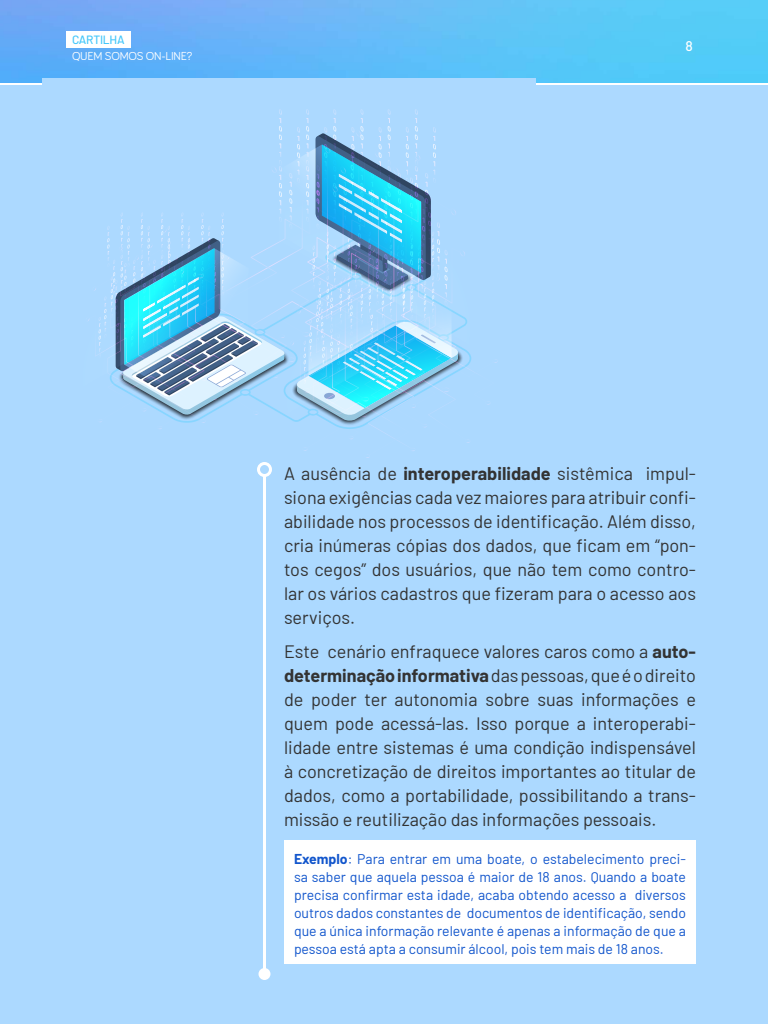
<style>
.page{position:relative;width:768px;height:1024px;background:#acd9ff}
.page>*{position:absolute;margin:0;border:0;box-sizing:border-box;transform-origin:0 0}
.t1{font:18px/24px "Barlow";color:#333;text-align:justify}
.t2{font:14px/18px "Barlow";color:#15c;text-align:justify}
.t3{font:500 14px "Barlow";color:#fff}
.t4{font:12px "Bariol";letter-spacing:-.02em;color:#fff}
.t5{font:500 12px "Barlow";letter-spacing:-.02em;color:#45c7fa}
.s1{font-weight:700}
</style>
<div class="page">
<div style="left:66px;top:31px;width:65px;height:17px;background:#fff"></div>
<hr style="left:0;top:83px;width:768px;height:2px;background:#fff">
<div style="left:42px;top:78px;width:494px;height:409px;background:#acd9ff"></div>
<svg style="left:88px;top:109px;width:409px;height:349px"></svg>
<hr style="left:263px;top:476px;width:3px;height:498px;background:#fff">
<div style="left:257px;top:462px;width:15px;height:15px;border:3px solid #fff;border-radius:50%"></div>
<div style="left:258px;top:968px;width:12px;height:12px;background:#fff;border-radius:50%"></div>
<div style="left:284px;top:840px;width:412px;height:124px;background:#fff"></div>
<p class="t5" style="left:72px;top:31px;width:54px">CARTILHA</p>
<p class="t4" style="left:72px;top:50px;width:122px">QUEM SOMOS ON-LINE?</p>
<p class="t3" style="left:686px;top:36px;width:9px">8</p>
<p class="t1" style="left:284px;top:460px;width:414px">A ausência de <span class="s1">interoperabilidade</span> sistêmica impul&shy;siona exigências cada vez maiores para atribuir confi&shy;abilidade nos processos de identificação. Além disso, cria inúmeras cópias dos dados, que ficam em “pon&shy;tos cegos” dos usuários, que não tem como contro&shy;lar os vários cadastros que fizeram para o acesso aos serviços.</p>
<p class="t1" style="left:284px;top:638px;width:414px">Este cenário enfraquece valores caros como a <span class="s1">auto&shy;determinação informativa</span> das pessoas, que é o direito de poder ter autonomia sobre suas informações e quem pode acessá-las. Isso porque a interoperabi&shy;lidade entre sistemas é uma condição indispensável à concretização de direitos importantes ao titular de dados, como a portabilidade, possibilitando a trans&shy;missão e reutilização das informações pessoais.</p>
<p class="t2" style="left:294px;top:849px;width:394px"><span class="s1">Exemplo</span>: Para entrar em uma boate, o estabelecimento preci&shy;sa saber que aquela pessoa é maior de 18 anos. Quando a boate precisa confirmar esta idade, acaba obtendo acesso a diversos outros dados constantes de documentos de identificação, sendo que a única informação relevante é apenas a informação de que a pessoa está apta a consumir álcool, pois tem mais de 18 anos.</p>
</div>
